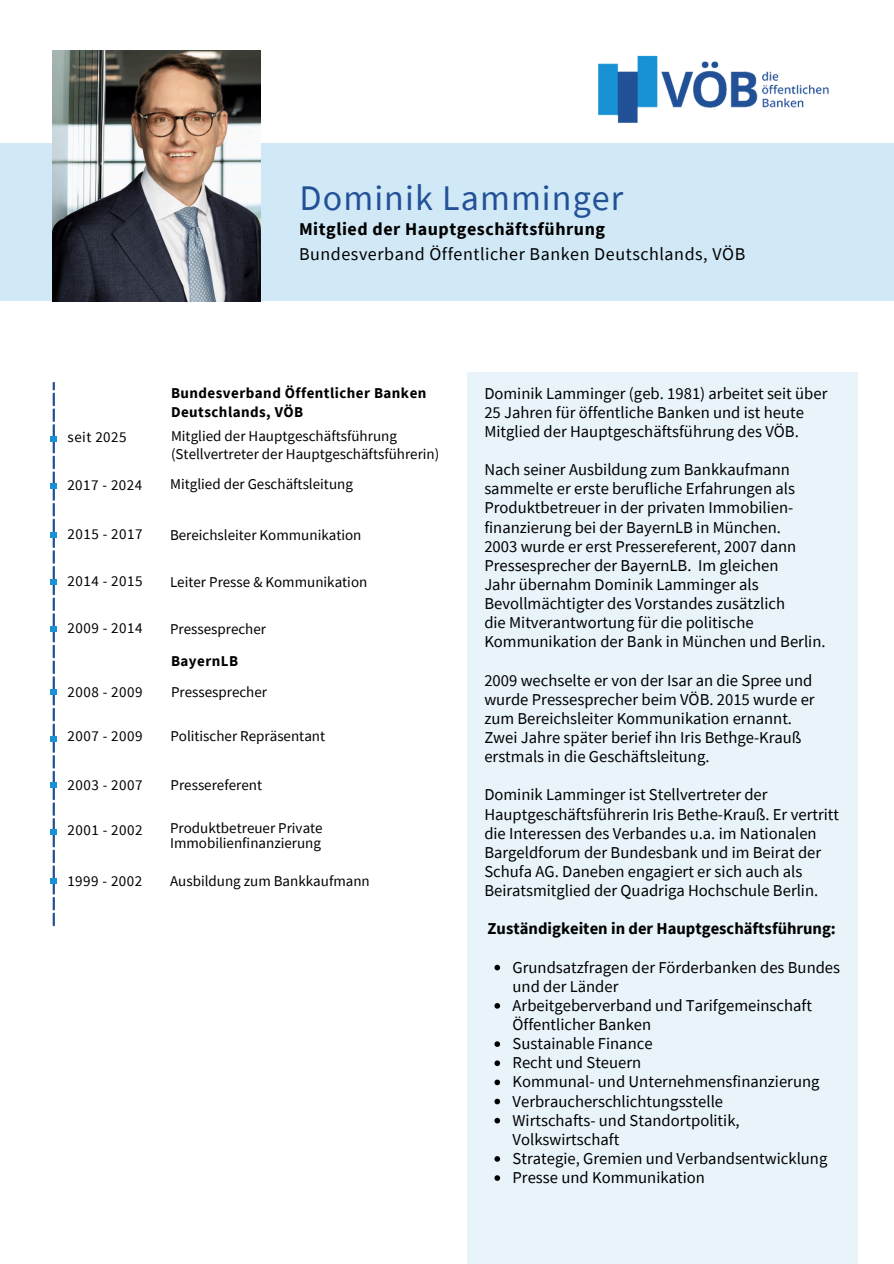
<style>
.page{position:relative;width:894px;height:1264px;background:#fff}
.page>*{position:absolute;margin:0;border:0;box-sizing:border-box;transform-origin:0 0}
.t1{font:36px "Source Sans Pro";letter-spacing:.03em;color:#235198}
.t2{font:18px/24.8px "Source Sans Pro";letter-spacing:.03em;color:#000}
.t3{font:16.65px/19.2px "Source Sans Pro";color:#000}
.t4{font:700 16.65px "Source Sans Pro";color:#000}
.t5{font:15px/14.7px "Source Sans Pro";color:#000}
.t6{font:15px "Source Sans Pro";letter-spacing:.03em;color:#000}
.t7{font:700 15px/19.2px "Source Sans Pro";letter-spacing:.03em;color:#000}
.s1{font-weight:700}
</style>
<div class="page">
<div style="left:0;top:144px;width:893px;height:157px;background:#d1e9f6"></div>
<img style="left:598px;top:55px;width:231px;height:68px">
<div style="left:467px;top:372px;width:390px;height:891px;background:#e8f4fa"></div>
<img style="left:52px;top:51px;width:208px;height:250px">
<svg style="left:494px;top:964px;width:6px;height:6px"></svg>
<svg style="left:494px;top:1003px;width:6px;height:5px"></svg>
<svg style="left:494px;top:1041px;width:6px;height:5px"></svg>
<svg style="left:494px;top:1060px;width:6px;height:6px"></svg>
<svg style="left:494px;top:1079px;width:6px;height:6px"></svg>
<svg style="left:494px;top:1098px;width:6px;height:6px"></svg>
<svg style="left:494px;top:1117px;width:6px;height:6px"></svg>
<svg style="left:494px;top:1156px;width:6px;height:5px"></svg>
<svg style="left:494px;top:1175px;width:6px;height:5px"></svg>
<svg style="left:50px;top:382px;width:7px;height:544px"></svg>
<p class="t1" style="left:299px;top:175px;width:325px">Dominik Lamminger</p>
<h4 class="t2" style="left:299px;top:216px;width:447px"><span class="s1">Mitglied der Hauptgeschäftsführung<br></span>Bundesverband Öffentlicher Banken Deutschlands, VÖB</h4>
<p class="t7" style="left:171px;top:383px;width:257px">Bundesverband Öffentlicher Banken<br>Deutschlands, VÖB</p>
<h5 class="t6" style="left:68px;top:427px;width:60px">seit 2025</h5>
<p class="t5" style="left:171px;top:428px;width:227px">Mitglied der Hauptgeschäftsführung</p>
<p class="t5" style="left:171px;top:446px;width:270px">(Stellvertreter der Hauptgeschäftsführerin)</p>
<p class="t6" style="left:67px;top:475px;width:76px">2017 - 2024</p>
<p class="t5" style="left:170px;top:477px;width:184px">Mitglied der Geschäftsleitung</p>
<p class="t6" style="left:68px;top:524px;width:76px">2015 - 2017</p>
<p class="t5" style="left:170px;top:527px;width:193px">Bereichsleiter Kommunikation</p>
<h3 class="t6" style="left:68px;top:571px;width:76px">2014 - 2015</h3>
<h3 class="t5" style="left:170px;top:574px;width:199px">Leiter Presse &amp; Kommunikation</h3>
<h3 class="t6" style="left:68px;top:618px;width:76px">2009 - 2014</h3>
<h3 class="t5" style="left:170px;top:621px;width:98px">Pressesprecher</h3>
<p class="t7" style="left:171px;top:650px;width:69px">BayernLB</p>
<h2 class="t6" style="left:68px;top:682px;width:76px">2008 - 2009</h2>
<p class="t5" style="left:171px;top:684px;width:98px">Pressesprecher</p>
<p class="t6" style="left:68px;top:726px;width:76px">2007 - 2009</p>
<p class="t5" style="left:170px;top:728px;width:156px">Politischer Repräsentant</p>
<p class="t6" style="left:68px;top:775px;width:76px">2003 - 2007</p>
<p class="t5" style="left:170px;top:777px;width:93px">Pressereferent</p>
<p class="t6" style="left:68px;top:820px;width:76px">2001 - 2002</p>
<p class="t5" style="left:170px;top:820px;width:154px">Produktbetreuer Private<br>Immobilienfinanzierung</p>
<p class="t6" style="left:67px;top:870px;width:76px">1999 - 2002</p>
<p class="t5" style="left:170px;top:873px;width:201px">Ausbildung zum Bankkaufmann</p>
<p class="t3" style="left:484px;top:383px;width:344px">Dominik Lamminger (geb. 1981) arbeitet seit über<br>25 Jahren für öffentliche Banken und ist heute<br>Mitglied der Hauptgeschäftsführung des VÖB.</p>
<h1 class="t3" style="left:484px;top:459px;width:342px">Nach seiner Ausbildung zum Bankkaufmann sammelte er erste berufliche Erfahrungen als Produktbetreuer in der privaten Immobilien&shy;finanzierung bei der BayernLB in München.<br>2003 wurde er erst Pressereferent, 2007 dann Pressesprecher der BayernLB. Im gleichen<br>Jahr übernahm Dominik Lamminger als Bevollmächtigter des Vorstandes zusätzlich<br>die Mitverantwortung für die politische Kommunikation der Bank in München und Berlin.</h1>
<h3 class="t3" style="left:484px;top:670px;width:332px">2009 wechselte er von der Isar an die Spree und wurde Pressesprecher beim VÖB. 2015 wurde er zum Bereichsleiter Kommunikation ernannt.<br>Zwei Jahre später berief ihn Iris Bethge-Krauß erstmals in die Geschäftsleitung.</h3>
<p class="t3" style="left:484px;top:785px;width:356px">Dominik Lamminger ist Stellvertreter der Hauptgeschäftsführerin Iris Bethe-Krauß. Er vertritt die Interessen des Verbandes u.a. im Nationalen Bargeldforum der Bundesbank und im Beirat der Schufa AG. Daneben engagiert er sich auch als Beiratsmitglied der Quadriga Hochschule Berlin.</p>
<h5 class="t4" style="left:487px;top:918px;width:350px">Zuständigkeiten in der Hauptgeschäftsführung:</h5>
<p class="t3" style="left:512px;top:957px;width:329px">Grundsatzfragen der Förderbanken des Bundes und der Länder</p>
<p class="t3" style="left:512px;top:995px;width:301px">Arbeitgeberverband und Tarifgemeinschaft<br>Öffentlicher Banken</p>
<p class="t3" style="left:512px;top:1033px;width:141px">Sustainable Finance</p>
<p class="t3" style="left:512px;top:1052px;width:130px">Recht und Steuern</p>
<h4 class="t3" style="left:512px;top:1071px;width:308px">Kommunal- und Unternehmensfinanzierung</h4>
<h4 class="t3" style="left:512px;top:1091px;width:212px">Verbraucherschlichtungsstelle</h4>
<p class="t3" style="left:512px;top:1110px;width:228px">Wirtschafts- und Standortpolitik,<br>Volkswirtschaft</p>
<p class="t3" style="left:512px;top:1148px;width:316px">Strategie, Gremien und Verbandsentwicklung</p>
<h4 class="t3" style="left:512px;top:1167px;width:194px">Presse und Kommunikation</h4>
</div>
